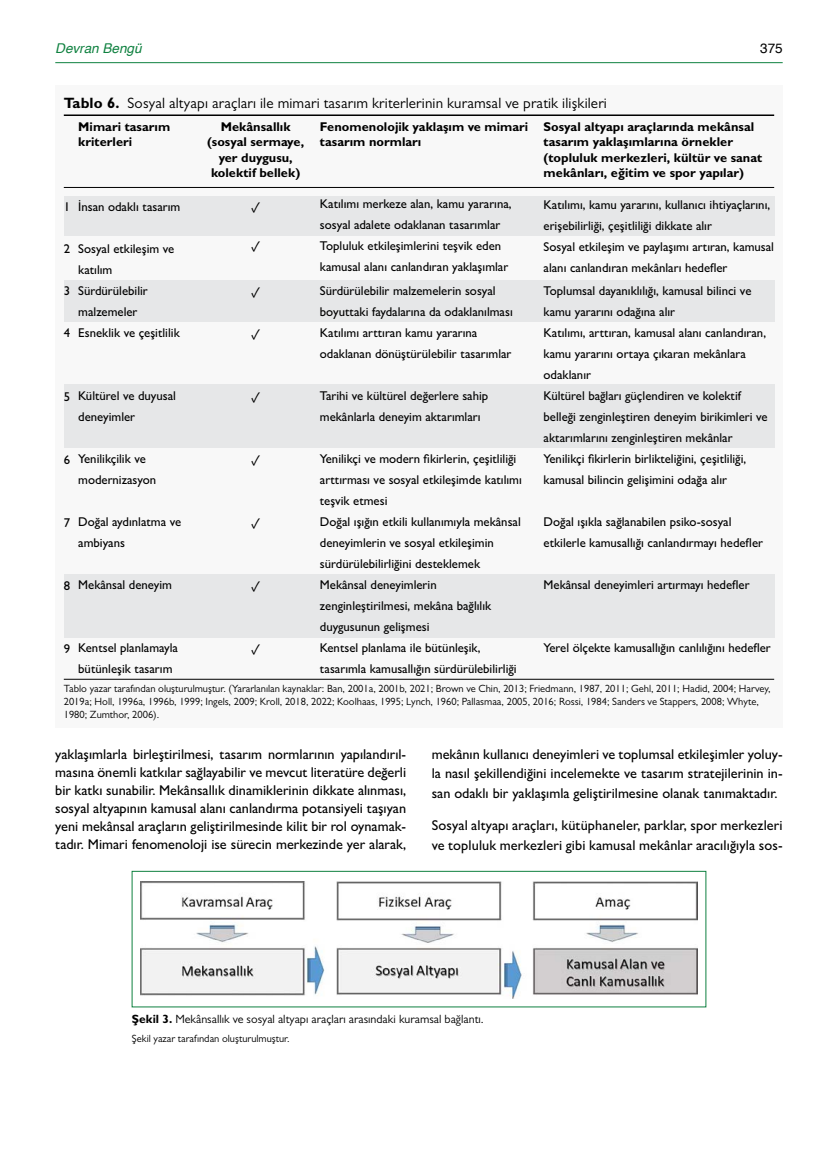
<style>
.page{position:relative;width:838px;height:1170px;background:#fff}
.page>*{position:absolute;margin:0;border:0;box-sizing:border-box;transform-origin:0 0}
.t1{font:15px "Gill Sans MT Pro";letter-spacing:.01em;color:#000}
.t2{font:500 14.25px/18.1px "Gill Sans MT Pro";letter-spacing:.01em;color:#000;text-align:justify}
.t3{font:italic 13.5px "Helvetica";color:#0f8140}
.t4{font:13.5px "Helvetica";color:#000}
.t5{font:500 12.75px/21px "Gill Sans MT Pro";color:#000}
.t6{font:700 12.75px/15.3px "Gill Sans MT Pro";color:#000}
.t7{font:12.75px "Acumin Pro";color:#000}
.t8{font:12px "Gill Sans MT Pro";color:#000}
.t9{font:10.5px/12.6px "Gill Sans MT Pro";color:#000}
.s1{font-weight:700}
</style>
<div class="page">
<hr style="left:55px;top:62px;width:727px;height:1px;background:#0f8140">
<div style="left:55px;top:85px;width:727px;height:642px;background:#f8f8f8"></div>
<div style="left:64px;top:196px;width:710px;height:39px;background:#e6e7e8"></div>
<div style="left:64px;top:280px;width:710px;height:41px;background:#e6e7e8"></div>
<div style="left:64px;top:384px;width:710px;height:64px;background:#e6e7e8"></div>
<div style="left:64px;top:574px;width:710px;height:63px;background:#e6e7e8"></div>
<hr style="left:64px;top:114px;width:710px;height:2px;background:#000">
<hr style="left:64px;top:679px;width:710px;height:1px;background:#000">
<hr style="left:64px;top:187px;width:710px;height:1px;background:#000">
<div style="left:132px;top:871px;width:574px;height:136px;border:1px solid #0f8140"></div>
<img style="left:140px;top:881px;width:557px;height:117px">
<p class="t3" style="left:55px;top:37px;width:88px">Devran Bengü</p>
<p class="t4" style="left:760px;top:37px;width:24px">375</p>
<p class="t1" style="left:64px;top:94px;width:544px"><span class="s1">Tablo 6.</span> Sosyal altyapı araçları ile mimari tasarım kriterlerinin kuramsal ve pratik ilişkileri</p>
<p class="t6" style="left:78px;top:119px;width:93px">Mimari tasarım kriterleri</p>
<p class="t5" style="left:64px;top:196px;width:8px">1</p>
<p class="t5" style="left:64px;top:238px;width:8px">2</p>
<p class="t5" style="left:64px;top:280px;width:8px">3</p>
<p class="t5" style="left:64px;top:322px;width:8px">4</p>
<p class="t5" style="left:78px;top:196px;width:104px">İnsan odaklı tasarım</p>
<p class="t5" style="left:78px;top:238px;width:103px">Sosyal etkileşim ve katılım<br>Sürdürülebilir malzemeler<br>Esneklik ve çeşitlilik</p>
<p class="t5" style="left:64px;top:385px;width:8px">5</p>
<p class="t5" style="left:64px;top:448px;width:8px">6</p>
<p class="t5" style="left:64px;top:511px;width:8px">7</p>
<p class="t5" style="left:64px;top:574px;width:8px">8</p>
<p class="t5" style="left:78px;top:385px;width:99px">Kültürel ve duyusal deneyimler</p>
<p class="t5" style="left:78px;top:448px;width:79px">Yenilikçilik ve modernizasyon</p>
<p class="t5" style="left:78px;top:511px;width:104px">Doğal aydınlatma ve ambiyans</p>
<p class="t5" style="left:78px;top:574px;width:95px">Mekânsal deneyim</p>
<p class="t5" style="left:64px;top:637px;width:8px">9</p>
<p class="t5" style="left:78px;top:637px;width:101px">Kentsel planlamayla bütünleşik tasarım</p>
<p class="t6" style="left:207px;top:119px;width:99px;text-align:center">Mekânsallık (sosyal sermaye, yer duygusu, kolektif bellek)</p>
<p class="t7" style="left:251px;top:199px;width:10px">✓</p>
<p class="t7" style="left:251px;top:238px;width:10px">✓</p>
<p class="t7" style="left:251px;top:283px;width:10px">✓</p>
<p class="t7" style="left:251px;top:325px;width:10px">✓</p>
<p class="t7" style="left:251px;top:388px;width:10px">✓</p>
<p class="t7" style="left:251px;top:451px;width:10px">✓</p>
<p class="t7" style="left:251px;top:514px;width:10px">✓</p>
<p class="t7" style="left:251px;top:577px;width:10px">✓</p>
<p class="t7" style="left:251px;top:640px;width:10px">✓</p>
<p class="t6" style="left:320px;top:119px;width:210px">Fenomenolojik yaklaşım ve mimari tasarım normları</p>
<p class="t5" style="left:320px;top:193px;width:193px">Katılımı merkeze alan, kamu yararına, sosyal adalete odaklanan tasarımlar Topluluk etkileşimlerini teşvik eden kamusal alanı canlandıran yaklaşımlar</p>
<p class="t5" style="left:320px;top:280px;width:194px">Sürdürülebilir malzemelerin sosyal boyuttaki faydalarına da odaklanılması Katılımı arttıran kamu yararına odaklanan dönüştürülebilir tasarımlar</p>
<p class="t5" style="left:320px;top:385px;width:170px">Tarihi ve kültürel değerlere sahip mekânlarla deneyim aktarımları</p>
<p class="t5" style="left:320px;top:448px;width:203px">Yenilikçi ve modern fikirlerin, çeşitliliği arttırması ve sosyal etkileşimde katılımı teşvik etmesi<br>Doğal ışığın etkili kullanımıyla mekânsal deneyimlerin ve sosyal etkileşimin sürdürülebilirliğini desteklemek Mekânsal deneyimlerin zenginleştirilmesi, mekâna bağlılık duygusunun gelişmesi<br>Kentsel planlama ile bütünleşik, tasarımla kamusallığın sürdürülebilirliği</p>
<p class="t6" style="left:543px;top:119px;width:220px">Sosyal altyapı araçlarında mekânsal tasarım yaklaşımlarına örnekler (topluluk merkezleri, kültür ve sanat mekânları, eğitim ve spor yapılar)</p>
<p class="t5" style="left:543px;top:194px;width:232px">Katılımı, kamu yararını, kullanıcı ihtiyaçlarını, erişebilirliği, çeşitliliği dikkate alır<br>Sosyal etkileşim ve paylaşımı artıran, kamusal alanı canlandıran mekânları hedefler</p>
<p class="t5" style="left:543px;top:280px;width:225px">Toplumsal dayanıklılığı, kamusal bilinci ve kamu yararını odağına alır<br>Katılımı, arttıran, kamusal alanı canlandıran, kamu yararını ortaya çıkaran mekânlara odaklanır<br>Kültürel bağları güçlendiren ve kolektif belleği zenginleştiren deneyim birikimleri ve aktarımlarını zenginleştiren mekânlar Yenilikçi fikirlerin birlikteliğini, çeşitliliği, kamusal bilincin gelişimini odağa alır</p>
<p class="t5" style="left:543px;top:511px;width:221px">Doğal ışıkla sağlanabilen psiko-sosyal etkilerle kamusallığı canlandırmayı hedefler</p>
<p class="t5" style="left:543px;top:574px;width:207px">Mekânsal deneyimleri artırmayı hedefler</p>
<p class="t5" style="left:543px;top:637px;width:229px">Yerel ölçekte kamusallığın canlılığını hedefler</p>
<p class="t9" style="left:64px;top:682px;width:708px">Tablo yazar tarafından oluşturulmuştur. (Yararlanılan kaynaklar: Ban, 2001a, 2001b, 2021; Brown ve Chin, 2013; Friedmann, 1987, 2011; Gehl, 2011; Hadid, 2004; Harvey,<br>2019a; Holl, 1996a, 1996b, 1999; Ingels, 2009; Kroll, 2018, 2022; Koolhaas, 1995; Lynch, 1960; Pallasmaa, 2005, 2016; Rossi, 1984; Sanders ve Stappers, 2008; Whyte,<br>1980; Zumthor, 2006).</p>
<p class="t2" style="left:55px;top:744px;width:352px">yaklaşımlarla birleştirilmesi, tasarım normlarının yapılandırıl&shy;masına önemli katkılar sağlayabilir ve mevcut literatüre değerli bir katkı sunabilir. Mekânsallık dinamiklerinin dikkate alınması, sosyal altyapının kamusal alanı canlandırma potansiyeli taşıyan yeni mekânsal araçların geliştirilmesinde kilit bir rol oynamak&shy;tadır. Mimari fenomenoloji ise sürecin merkezinde yer alarak,</p>
<p class="t2" style="left:432px;top:743px;width:352px;line-height:19.5px">mekânın kullanıcı deneyimleri ve toplumsal etkileşimler yoluy&shy;la nasıl şekillendiğini incelemekte ve tasarım stratejilerinin in&shy;san odaklı bir yaklaşımla geliştirilmesine olanak tanımaktadır.</p>
<p class="t2" style="left:432px;top:815px;width:352px;line-height:19.5px">Sosyal altyapı araçları, kütüphaneler, parklar, spor merkezleri ve topluluk merkezleri gibi kamusal mekânlar aracılığıyla sos-</p>
<p class="t8" style="left:132px;top:1011px;width:353px"><span class="s1">Şekil 3.</span> Mekânsallık ve sosyal altyapı araçları arasındaki kuramsal bağlantı.</p>
<p class="t9" style="left:132px;top:1032px;width:159px">Şekil yazar tarafından oluşturulmuştur.</p>
</div>
